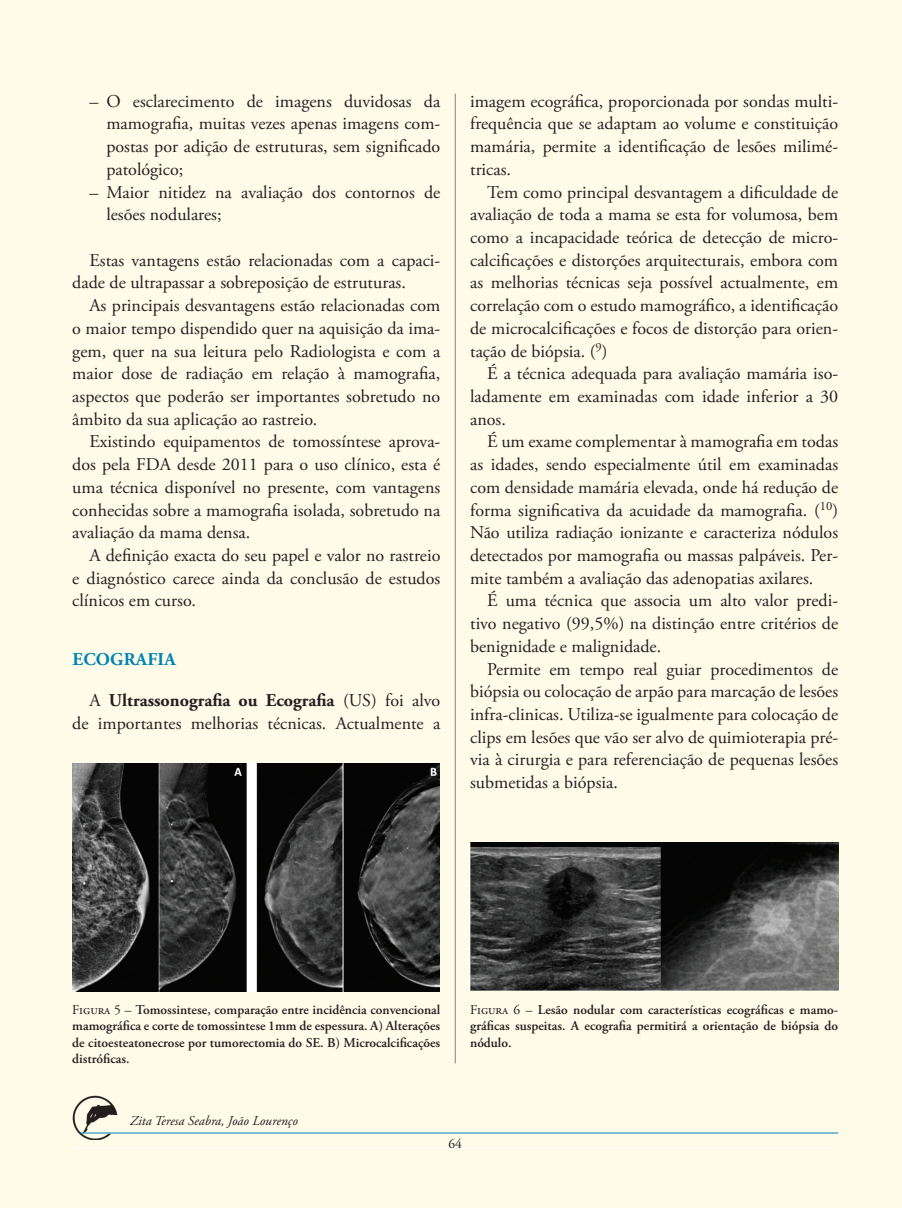
<style>
.page{position:relative;width:902px;height:1208px;background:#fff}
.page>*{position:absolute;margin:0;border:0;box-sizing:border-box;transform-origin:0 0}
.Texto_colunas{font:18px/22.6px "Adobe Garamond Pro";color:#231f20;text-align:justify}
.TITULOS{font:700 18px "Adobe Garamond Pro";letter-spacing:.015em;color:#0083b6}
.Legendas{font:600 13.5px/16.5px "Adobe Garamond Pro";color:#231f20;text-align:justify}
.t1{font:italic 13.5px "Adobe Garamond Pro";color:#231f20}
.t2{font:13.5px "Adobe Garamond Pro";color:#231f20}
.s1{font-weight:700}
.s2{font-weight:400}
</style>
<div class="page">
<hr style="left:901px;top:0;width:1px;height:1208px;background:#fefbe8">
<div style="left:0;top:0;width:901px;height:1208px;background:#fefbe8"></div>
<hr style="left:455px;top:94px;width:1px;height:969px;background:#808285">
<img style="left:72px;top:1095px;width:46px;height:45px">
<hr style="left:81px;top:1132px;width:757px;height:1px;background:#0083b6">
<hr style="left:72px;top:1148px;width:766px;height:1px;background:#fff">
<img style="left:72px;top:763px;width:367px;height:228px">
<img style="left:470px;top:842px;width:368px;height:148px">
<p class="Texto_colunas" style="left:106px;top:90px;width:335px;text-indent:-17px">– O esclarecimento de imagens duvidosas da mamografia, muitas vezes apenas imagens com&shy;postas por adição de estruturas, sem significado patológico;</p>
<p class="Texto_colunas" style="left:106px;top:181px;width:335px;text-indent:-17px">– Maior nitidez na avaliação dos contornos de lesões nodulares;</p>
<p class="Texto_colunas" style="left:72px;top:249px;width:369px;text-indent:17px">Estas vantagens estão relacionadas com a capaci&shy;dade de ultrapassar a sobreposição de estruturas.</p>
<p class="Texto_colunas" style="left:72px;top:295px;width:369px;text-indent:17px">As principais desvantagens estão relacionadas com o maior tempo dispendido quer na aquisição da ima&shy;gem, quer na sua leitura pelo Radiologista e com a maior dose de radiação em relação à mamografia, aspectos que poderão ser importantes sobretudo no âmbito da sua aplicação ao rastreio.</p>
<p class="Texto_colunas" style="left:72px;top:431px;width:369px;text-indent:17px">Existindo equipamentos de tomossíntese aprova&shy;dos pela FDA desde 2011 para o uso clínico, esta é uma técnica disponível no presente, com vantagens conhecidas sobre a mamografia isolada, sobretudo na avaliação da mama densa.</p>
<p class="Texto_colunas" style="left:72px;top:544px;width:369px;text-indent:17px">A definição exacta do seu papel e valor no rastreio e diagnóstico carece ainda da conclusão de estudos clínicos em curso.</p>
<p class="TITULOS" style="left:72px;top:649px;width:105px">ECOGRAFIA</p>
<p class="Texto_colunas" style="left:72px;top:689px;width:369px;text-align:right">A <span class="s1">Ultrassonografia ou Ecografia</span> (US) foi alvo de importantes melhorias técnicas. Actualmente a</p>
<p class="Texto_colunas" style="left:470px;top:90px;width:369px">imagem ecográfica, proporcionada por sondas multi&shy;frequência que se adaptam ao volume e constituição mamária, permite a identificação de lesões milimé&shy;tricas.</p>
<p class="Texto_colunas" style="left:470px;top:181px;width:369px;text-indent:17px">Tem como principal desvantagem a dificuldade de avaliação de toda a mama se esta for volumosa, bem como a incapacidade teórica de detecção de micro&shy;calcificações e distorções arquitecturais, embora com as melhorias técnicas seja possível actualmente, em correlação com o estudo mamográfico, a identificação de microcalcificações e focos de distorção para orien&shy;tação de biópsia. (<sup>9</sup>)</p>
<p class="Texto_colunas" style="left:470px;top:363px;width:369px;text-indent:17px">É a técnica adequada para avaliação mamária iso&shy;ladamente em examinadas com idade inferior a 30 anos.</p>
<p class="Texto_colunas" style="left:470px;top:431px;width:369px;text-indent:17px">É um exame complementar à mamografia em todas as idades, sendo especialmente útil em examinadas com densidade mamária elevada, onde há redução de forma significativa da acuidade da mamografia. (<sup>10</sup>)<br>Não utiliza radiação ionizante e caracteriza nódulos detectados por mamografia ou massas palpáveis. Per&shy;mite também a avaliação das adenopatias axilares.</p>
<p class="Texto_colunas" style="left:470px;top:590px;width:369px;text-indent:17px">É uma técnica que associa um alto valor predi&shy;tivo negativo (99 ,5%) na distinção entre critérios de benignidade e malignidade.</p>
<p class="Texto_colunas" style="left:470px;top:658px;width:369px;text-indent:17px">Permite em tempo real guiar procedimentos de biópsia ou colocação de arpão para marcação de lesões infra-clinicas. Utiliza-se igualmente para colocação de clips em lesões que vão ser alvo de quimioterapia pré&shy;via à cirurgia e para referenciação de pequenas lesões submetidas a biópsia.</p>
<p class="Legendas" style="left:72px;top:1001px;width:369px"><span class="s2">Figura 5 –</span> Tomossintese, comparação entre incidência convencional mamográfica e corte de tomossintese 1mm de espessura. A) Alterações de citoesteatonecrose por tumorectomia do SE. B) Microcalcificações distróficas.</p>
<p class="Legendas" style="left:470px;top:1001px;width:369px"><span class="s2">Figura 6 –</span> Lesão nodular com características ecográficas e mamo&shy;gráficas suspeitas. A ecografia permitirá a orientação de biópsia do nódulo.</p>
<p class="t1" style="left:130px;top:1112px;width:169px">Zita Teresa Seabra, João Lourenço</p>
<p class="t2" style="left:448px;top:1135px;width:14px">66</p>
</div>
